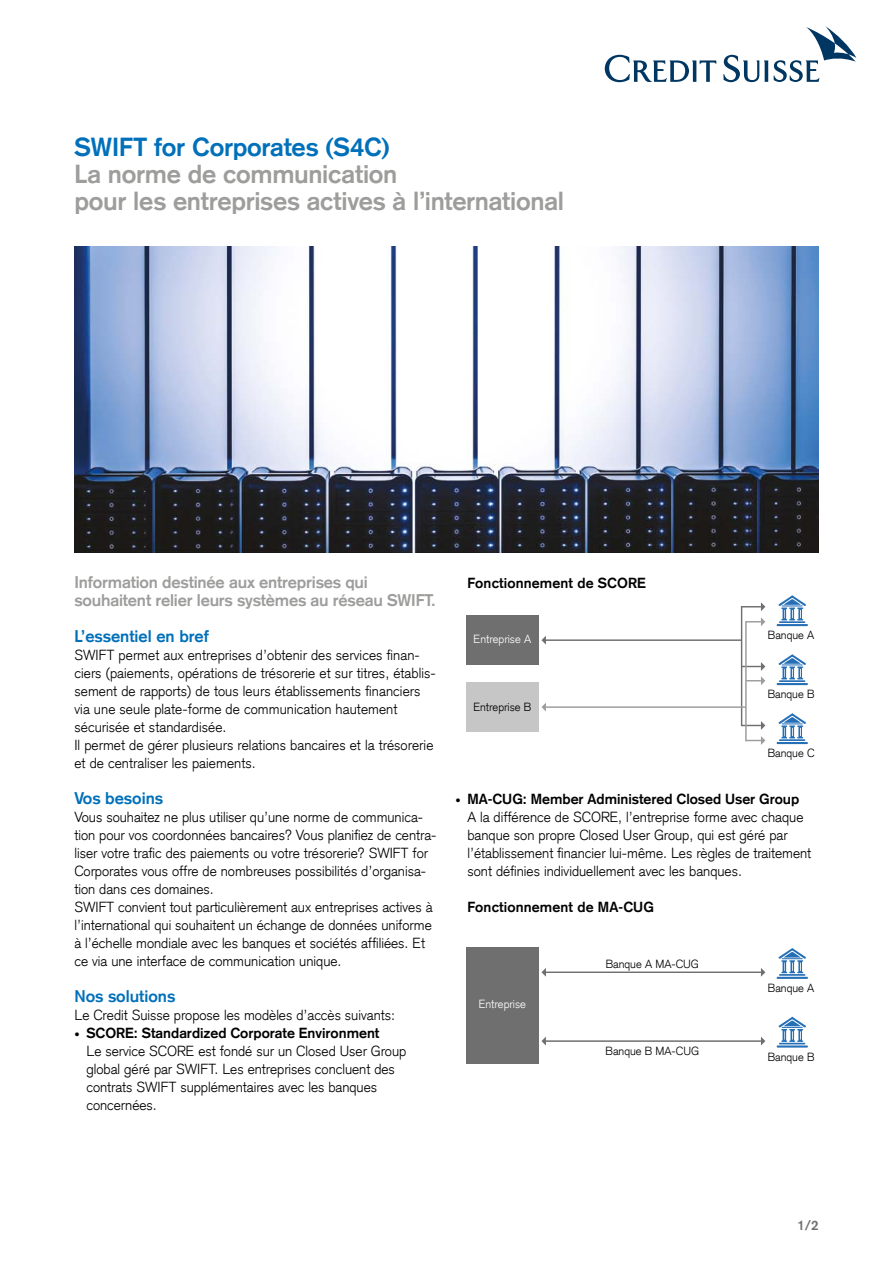
<style>
.page{position:relative;width:893px;height:1263px;background:#fff}
.page>*{position:absolute;margin:0;border:0;box-sizing:border-box;transform-origin:0 0}
.t1{font:700 25.5px/27px "Credit Suisse Type";letter-spacing:-.01em;color:#9d9d9c}
.t2{font:700 25.5px "Credit Suisse Type";letter-spacing:-.005em;color:#0070ba}
.t3{font:700 16.5px/18px "Credit Suisse Type";letter-spacing:-.01em;color:#9d9d9c}
.t4{font:700 16.5px "Credit Suisse Type";color:#0070ba}
.t5{font:300 14.25px/18px "Credit Suisse Type";color:#000}
.t6{font:700 14.25px "Credit Suisse Type";letter-spacing:.01em;color:#000}
.t7{font:700 13.5px "Credit Suisse Type";color:#706f6f}
.t8{font:300 11.55px "Credit Suisse Type";color:#000}
.t9{font:300 11.55px "Credit Suisse Type";color:#fff}
.s1{font-size:10.5px}
.s2{font-weight:700}
</style>
<div class="page">
<svg style="left:541px;top:636px;width:5px;height:9px"></svg>
<hr style="left:544px;top:639px;width:198px;height:2px;background:#706f6f">
<svg style="left:742px;top:602px;width:23px;height:9px"></svg>
<svg style="left:742px;top:721px;width:23px;height:9px"></svg>
<hr style="left:741px;top:606px;width:1px;height:120px;background:#706f6f">
<svg style="left:541px;top:703px;width:5px;height:8px"></svg>
<hr style="left:544px;top:706px;width:202px;height:2px;background:#9d9d9c">
<svg style="left:746px;top:736px;width:19px;height:9px"></svg>
<svg style="left:742px;top:662px;width:23px;height:23px"></svg>
<svg style="left:747px;top:617px;width:18px;height:9px"></svg>
<hr style="left:745px;top:621px;width:2px;height:120px;background:#9d9d9c">
<hr style="left:779px;top:621px;width:26px;height:2px;background:#256fb6">
<hr style="left:777px;top:624px;width:31px;height:2px;background:#256fb6">
<svg style="left:778px;top:595px;width:28px;height:25px"></svg>
<hr style="left:779px;top:680px;width:26px;height:2px;background:#256fb6">
<hr style="left:777px;top:683px;width:31px;height:2px;background:#256fb6">
<svg style="left:778px;top:654px;width:28px;height:25px"></svg>
<hr style="left:779px;top:739px;width:26px;height:2px;background:#256fb6">
<hr style="left:777px;top:742px;width:31px;height:2px;background:#256fb6">
<svg style="left:778px;top:713px;width:28px;height:25px"></svg>
<div style="left:466px;top:682px;width:72px;height:50px;background:#c6c6c6"></div>
<div style="left:466px;top:616px;width:72px;height:49px;background:#706f6f"></div>
<hr style="left:544px;top:971px;width:217px;height:2px;background:#706f6f">
<svg style="left:541px;top:968px;width:5px;height:9px"></svg>
<svg style="left:761px;top:968px;width:4px;height:9px"></svg>
<hr style="left:544px;top:1040px;width:217px;height:2px;background:#706f6f">
<svg style="left:541px;top:1037px;width:5px;height:8px"></svg>
<svg style="left:761px;top:1037px;width:4px;height:8px"></svg>
<div style="left:466px;top:948px;width:72px;height:116px;background:#706f6f"></div>
<hr style="left:779px;top:974px;width:26px;height:2px;background:#256fb6">
<hr style="left:777px;top:977px;width:31px;height:2px;background:#256fb6">
<svg style="left:778px;top:948px;width:28px;height:25px"></svg>
<hr style="left:777px;top:1045px;width:31px;height:2px;background:#256fb6">
<svg style="left:778px;top:1017px;width:28px;height:27px"></svg>
<img style="left:74px;top:246px;width:744px;height:306px">
<svg style="left:605px;top:26px;width:251px;height:56px"></svg>
<h1 class="t2" style="left:74px;top:132px;width:317px">SWIFT for Corporates (S4C)</h1>
<h1 class="t1" style="left:74px;top:161px;width:491px">La norme de communication<br>pour les entreprises actives à l’international</h1>
<p class="t3" style="left:74px;top:573px;width:363px">Information destinée aux entreprises qui souhaitent relier leurs systèmes au réseau SWIFT.</p>
<p class="t4" style="left:74px;top:626px;width:136px">L’essentiel en bref</p>
<p class="t5" style="left:74px;top:646px;width:363px">SWIFT permet aux entreprises d’obtenir des services finan&shy;ciers (paiements, opérations de trésorerie et sur titres, établis&shy;sement de rapports) de tous leurs établissements financiers via une seule plate-forme de communication hautement sécurisée et standardisée.<br>Il permet de gérer plusieurs relations bancaires et la trésorerie et de centraliser les paiements.</p>
<p class="t4" style="left:74px;top:788px;width:90px">Vos besoins</p>
<p class="t5" style="left:74px;top:808px;width:364px">Vous souhaitez ne plus utiliser qu’une norme de communica&shy;tion pour vos coordonnées bancaires? Vous planifiez de centra&shy;liser votre trafic des paiements ou votre trésorerie? SWIFT for Corporates vous offre de nombreuses possibilités d’organisa&shy;tion dans ces domaines.<br>SWIFT convient tout particulièrement aux entreprises actives à l’international qui souhaitent un échange de données uniforme à l’échelle mondiale avec les banques et sociétés affiliées. Et ce via une interface de communication unique.</p>
<p class="t4" style="left:74px;top:986px;width:102px">Nos solutions</p>
<p class="t5" style="left:74px;top:1006px;width:322px">Le Credit Suisse propose les modèles d’accès suivants:</p>
<p class="t5" style="left:86px;top:1024px;width:321px;text-indent:-12px"><span class="s1">•</span> <span class="s2">SCORE: Standardized Corporate Environment<br></span>Le service SCORE est fondé sur un Closed User Group global géré par SWIFT. Les entreprises concluent des contrats SWIFT supplémentaires avec les banques concernées.</p>
<p class="t6" style="left:467px;top:575px;width:180px">Fonctionnement de SCORE</p>
<p class="t9" style="left:474px;top:632px;width:59px">Entreprise A</p>
<p class="t8" style="left:473px;top:700px;width:59px">Entreprise B</p>
<p class="t8" style="left:768px;top:628px;width:48px">Banque A</p>
<p class="t8" style="left:768px;top:687px;width:48px">Banque B</p>
<p class="t8" style="left:768px;top:746px;width:48px">Banque C</p>
<p class="t5" style="left:467px;top:790px;width:345px;text-indent:-12px"><span class="s1">•</span> <span class="s2">MA-CUG: Member Administered Closed User Group </span>A la différence de SCORE, l’entreprise forme avec chaque banque son propre Closed User Group, qui est géré par l’établissement financier lui-même. Les règles de traitement sont définies individuellement avec les banques.</p>
<p class="t6" style="left:467px;top:899px;width:188px">Fonctionnement de MA-CUG</p>
<p class="t9" style="left:479px;top:997px;width:49px">Entreprise</p>
<p class="t8" style="left:606px;top:957px;width:95px">Banque A MA-CUG</p>
<p class="t8" style="left:605px;top:1043px;width:95px">Banque B MA-CUG</p>
<p class="t8" style="left:768px;top:981px;width:48px">Banque A</p>
<p class="t8" style="left:768px;top:1050px;width:48px">Banque B</p>
<p class="t7" style="left:797px;top:1217px;width:23px">1/2</p>
</div>
